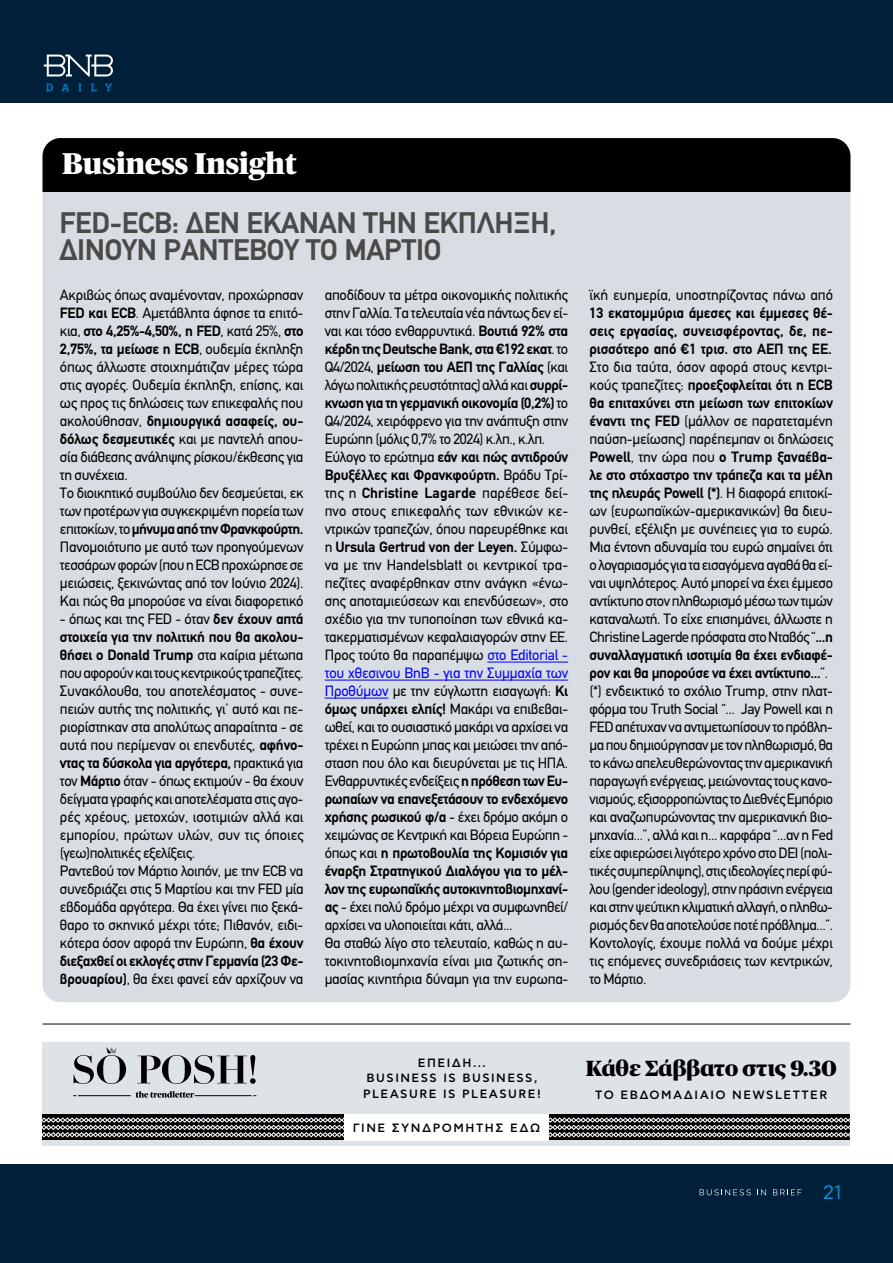
<style>
.page{position:relative;width:893px;height:1263px;background:#fff}
.page>*{position:absolute;margin:0;border:0;box-sizing:border-box;transform-origin:0 0}
.t1{font:700 30px/27px "PF Din Text";letter-spacing:-.01em;color:#4a4a49}
.t2{font:900 30px "Publico Headline";color:#fff}
.t3{font:900 21.9px "Publico Headline";letter-spacing:-.005em;color:#000}
.t4{font:19.5px "CF Asty Std";color:#0093d1}
.t5{font:15px/18px "PF Din Text";letter-spacing:-.02em;color:#000}
.t6{font:700 15px/18px "PF Din Text";color:#000;text-align:justify}
.t7{font:15px "PF Din Text";color:#000}
.t8{font:500 12px/15px "CF Asty Std";letter-spacing:.125em;color:#000;text-align:center}
.s1{font-weight:700}
.s2{color:#00f}
</style>
<div class="page">
<div style="left:0;top:0;width:893px;height:102px;background:#001f38"></div>
<svg style="left:46px;top:84px;width:7px;height:7px"></svg>
<svg style="left:62px;top:84px;width:7px;height:7px"></svg>
<svg style="left:78px;top:84px;width:4px;height:7px"></svg>
<svg style="left:91px;top:84px;width:6px;height:7px"></svg>
<svg style="left:105px;top:84px;width:7px;height:7px"></svg>
<svg style="left:44px;top:55px;width:69px;height:21px"></svg>
<div style="left:0;top:1164px;width:893px;height:99px;background:#001f38"></div>
<svg style="left:700px;top:1189px;width:51px;height:6px"></svg>
<svg style="left:757px;top:1189px;width:9px;height:6px"></svg>
<svg style="left:773px;top:1189px;width:28px;height:6px"></svg>
<div style="left:43px;top:138px;width:807px;height:864px;background:#d8dde3;border-radius:18px"></div>
<div style="left:43px;top:138px;width:807px;height:54px;background:#000"></div>
<hr style="left:487px;top:662px;width:81px;height:1px;background:#00f">
<hr style="left:325px;top:680px;width:243px;height:1px;background:#00f">
<hr style="left:325px;top:698px;width:63px;height:1px;background:#00f">
<hr style="left:43px;top:1024px;width:807px;height:1px;background:#000">
<div style="left:43px;top:1042px;width:807px;height:104px;background:#dee3e8"></div>
<div style="left:43px;top:1114px;width:807px;height:26px;background:#000"></div>
<svg style="left:43px;top:1117px;width:807px;height:20px"></svg>
<hr style="left:78px;top:1095px;width:53px;height:1px;background:#000">
<svg style="left:136px;top:1091px;width:58px;height:6px"></svg>
<svg style="left:74px;top:1047px;width:182px;height:37px"></svg>
<hr style="left:195px;top:1095px;width:57px;height:1px;background:#000">
<div style="left:344px;top:1114px;width:205px;height:26px;background:#fff"></div>
<h1 class="t2" style="left:62px;top:142px;width:236px">Business Insight</h1>
<h1 class="t1" style="left:60px;top:209px;width:499px">FED-ECB: ΔΕΝ ΈΚΑΝΑΝ ΤΗΝ ΈΚΠΛΗΞΗ,<br>ΔΊΝΟΥΝ ΡΑΝΤΕΒΟΎ ΤΟ ΜΆΡΤΙΟ</h1>
<p class="t5" style="left:60px;top:286px;width:245px">Ακριβώς όπως αναμένονταν, προχώρησαν <span class="s1">FED και ECB</span>. Αμετάβλητα άφησε τα επιτό&shy;κια, <span class="s1">στο 4,25%-4,50%, η FED</span>, κατά 25%, <span class="s1">στο 2,75%, τα μείωσε η ECB</span>, ουδεμία έκπληξη όπως άλλωστε στοιχημάτιζαν μέρες τώρα στις αγορές. Ουδεμία έκπληξη, επίσης, και ως προς τις δηλώσεις των επικεφαλής που ακολούθησαν, <span class="s1">δημιουργικά ασαφείς, ου&shy;δόλως δεσμευτικές</span> και με παντελή απου&shy;σία διάθεσης ανάληψης ρίσκου/έκθεσης για τη συνέχεια.<br>Το διοικητικό συμβούλιο δεν δεσμεύεται, εκ των προτέρων για συγκεκριμένη πορεία των επιτοκίων, το <span class="s1">μήνυμα από την Φρανκφούρτη.<br></span>Πανομοιότυπο με αυτό των προηγούμενων τεσσάρων φορών (που η ECB προχώρησε σε μειώσεις, ξεκινώντας από τον Ιούνιο 2024).<br>Και πώς θα μπορούσε να είναι διαφορετικό</p>
<p class="t5" style="left:60px;top:610px;width:245px">- όπως και της FED - όταν <span class="s1">δεν έχουν απτά στοιχεία για την πολιτική που θα ακολου&shy;θήσει ο Donald Trump</span> στα καίρια μέτωπα που αφορούν και τους κεντρικούς τραπεζίτες.<br>Συνακόλουθα, του αποτελέσματος - συνε&shy;πειών αυτής της πολιτικής, γι’ αυτό και πε&shy;ριορίστηκαν στα απολύτως απαραίτητα - σε αυτά που περίμεναν οι επενδυτές, <span class="s1">αφήνο&shy;ντας τα δύσκολα για αργότερα,</span> πρακτικά για τον <span class="s1">Μάρτιο</span> όταν - όπως εκτιμούν - θα έχουν δείγματα γραφής και αποτελέσματα στις αγο&shy;ρές χρέους, μετοχών, ισοτιμιών αλλά και εμπορίου, πρώτων υλών, συν τις όποιες (γεω)πολιτικές εξελίξεις.<br>Ραντεβού τον Μάρτιο λοιπόν, με την ECB να συνεδριάζει στις 5 Μαρτίου και την FED μία εβδομάδα αργότερα. Θα έχει γίνει πιο ξεκά&shy;θαρο το σκηνικό μέχρι τότε; Πιθανόν, ειδι&shy;κότερα όσον αφορά την Ευρώπη, <span class="s1">θα έχουν διεξαχθεί οι εκλογές στην Γερμανία (23 Φε&shy;βρουαρίου)</span>, θα έχει φανεί εάν αρχίζουν να</p>
<p class="t5" style="left:325px;top:286px;width:245px">αποδίδουν τα μέτρα οικονομικής πολιτικής στην Γαλλία. Τα τελευταία νέα πάντως δεν εί&shy;ναι και τόσο ενθαρρυντικά. <span class="s1">Βουτιά 92% στα κέρδη της Deutsche Bank, στα €192 εκατ</span>. το Q4/2024, <span class="s1">μείωση του ΑΕΠ της Γαλλίας</span> (και λόγω πολιτικής ρευστότητας) αλλά και <span class="s1">συρρί&shy;κνωση για τη γερμανική οικονομία (0,2%)</span> το Q4/2024, χειρόφρενο για την ανάπτυξη στην Ευρώπη (μόλις 0,7% το 2024) κ.λπ., κ.λπ.<br>Εύλογο το ερώτημα <span class="s1">εάν και πώς αντιδρούν Βρυξέλλες και Φρανκφούρτη.</span> Βράδυ Τρί&shy;της η <span class="s1">Christine Lagarde</span> παρέθεσε δεί&shy;πνο στους επικεφαλής των εθνικών κε&shy;ντρικών τραπεζών, όπου παρευρέθηκε και η <span class="s1">Ursula Gertrud von der Leyen.</span> Σύμφω&shy;να με την Handelsblatt οι κεντρικοί τρα&shy;πεζίτες αναφέρθηκαν στην ανάγκη «ένω&shy;σης αποταμιεύσεων και επενδύσεων», στο σχέδιο για την τυποποίηση των εθνικά κα&shy;τακερματισμένων κεφαλαιαγορών στην ΕΕ.<br>Προς τούτο θα παραπέμψω <span class="s2">στο Editorial - του χθεσινου BnB - για την Συμμαχία των Προθύμων</span> με την εύγλωττη εισαγωγή: <span class="s1">Κι όμως υπάρχει ελπίς!</span> Μακάρι να επιβεβαι&shy;ωθεί, και το ουσιαστικό μακάρι να αρχίσει να τρέχει η Ευρώπη μπας και μειώσει την από&shy;σταση που όλο και διευρύνεται με τις ΗΠΑ.<br>Ενθαρρυντικές ενδείξεις <span class="s1">η πρόθεση των Ευ&shy;ρωπαίων να επανεξετάσουν το ενδεχόμενο χρήσης ρωσικού φ/α</span> - έχει δρόμο ακόμη ο χειμώνας σε Κεντρική και Βόρεια Ευρώπη - όπως και <span class="s1">η πρωτοβουλία της Κομισιόν για έναρξη Στρατηγικού Διαλόγου για το μέλ&shy;λον της ευρωπαϊκής αυτοκινητοβιομηχανί&shy;ας</span> - έχει πολύ δρόμο μέχρι να συμφωνηθεί/ αρχίσει να υλοποιείται κάτι, αλλά...<br>Θα σταθώ λίγο στο τελευταίο, καθώς η αυ&shy;τοκινητοβιομηχανία είναι μια ζωτικής ση&shy;μασίας κινητήρια δύναμη για την ευρωπα-</p>
<p class="t7" style="left:589px;top:286px;width:245px">ϊκή ευημερία, υποστηρίζοντας πάνω από</p>
<p class="t6" style="left:589px;top:304px;width:245px">13 εκατομμύρια άμεσες και έμμεσες θέ&shy;σεις εργασίας, συνεισφέροντας, δε, πε&shy;ρισσότερο από €1 τρισ. στο ΑΕΠ της ΕΕ.</p>
<p class="t5" style="left:589px;top:358px;width:245px">Στο δια ταύτα, όσον αφορά στους κεντρι&shy;κούς τραπεζίτες: <span class="s1">προεξοφλείται ότι η ECB θα επιταχύνει στη μείωση των επιτοκίων έναντι της FED</span> (μάλλον σε παρατεταμένη παύση-μείωσης) παρέπεμπαν οι δηλώσεις <span class="s1">Powell</span>, την ώρα που <span class="s1">ο Τrump ξαναέβα&shy;λε στο στόχαστρο την τράπεζα και τα μέλη της πλευράς Powell (*)</span>. Η διαφορά επιτοκί&shy;ων (ευρωπαϊκών-αμερικανικών) θα διευ&shy;ρυνθεί, εξέλιξη με συνέπειες για το ευρώ.<br>Μια έντονη αδυναμία του ευρώ σημαίνει ότι ο λογαριασμός για τα εισαγόμενα αγαθά θα εί&shy;ναι υψηλότερος. Αυτό μπορεί να έχει έμμεσο αντίκτυπο στον πληθωρισμό μέσω των τιμών καταναλωτή. Το είχε επισημάνει, άλλωστε η Christine Lagerde πρόσφατα στο Νταβός “<span class="s1">...η συναλλαγματική ισοτιμία θα έχει ενδιαφέ&shy;ρον και θα μπορούσε να έχει αντίκτυπο...</span>”. (*) ενδεικτικό το σχόλιο Τrump, στην πλατ&shy;φόρμα του Truth Social “... Jay Powell και η FED απέτυχαν να αντιμετωπίσουν το πρόβλη&shy;μα που δημιούργησαν με τον πληθωρισμό, θα το κάνω απελευθερώνοντας την αμερικανική παραγωγή ενέργειας, μειώνοντας τους κανο&shy;νισμούς, εξισορροπώντας το Διεθνές Εμπόριο και αναζωπυρώνοντας την αμερικανική βιο&shy;μηχανία...”, αλλά και η... καρφάρα “...αν η Fed είχε αφιερώσει λιγότερο χρόνο στο DEI (πολι&shy;τικές συμπερίληψης), στις ιδεολογίες περί φύ&shy;λου (gender ideology), στην πράσινη ενέργεια και στην ψεύτικη κλιματική αλλαγή, ο πληθω&shy;ρισμός δεν θα αποτελούσε ποτέ πρόβλημα...”.<br>Κοντολογίς, έχουμε πολλά να δούμε μέχρι τις επόμενες συνεδριάσεις των κεντρικών, το Μάρτιο.</p>
<p class="t8" style="left:363px;top:1056px;width:179px">ΕΠΕΙΔΉ...<br>BUSINESS IS BUSINESS,<br>PLEASURE IS PLEASURE!</p>
<p class="t8" style="left:353px;top:1121px;width:189px">ΓΊ ΝΕ ΣΥΝΔΡΟΜΗΤΉ Σ ΕΔΏ</p>
<h2 class="t3" style="left:586px;top:1052px;width:253px">Κάθε Σάββατο στις 9.30</h2>
<p class="t8" style="left:595px;top:1088px;width:234px">ΤΟ ΕΒΔΟΜΑΔΙΑΙΟ NEWSLETTER</p>
<h3 class="t4" style="left:823px;top:1181px;width:20px">21</h3>
</div>
